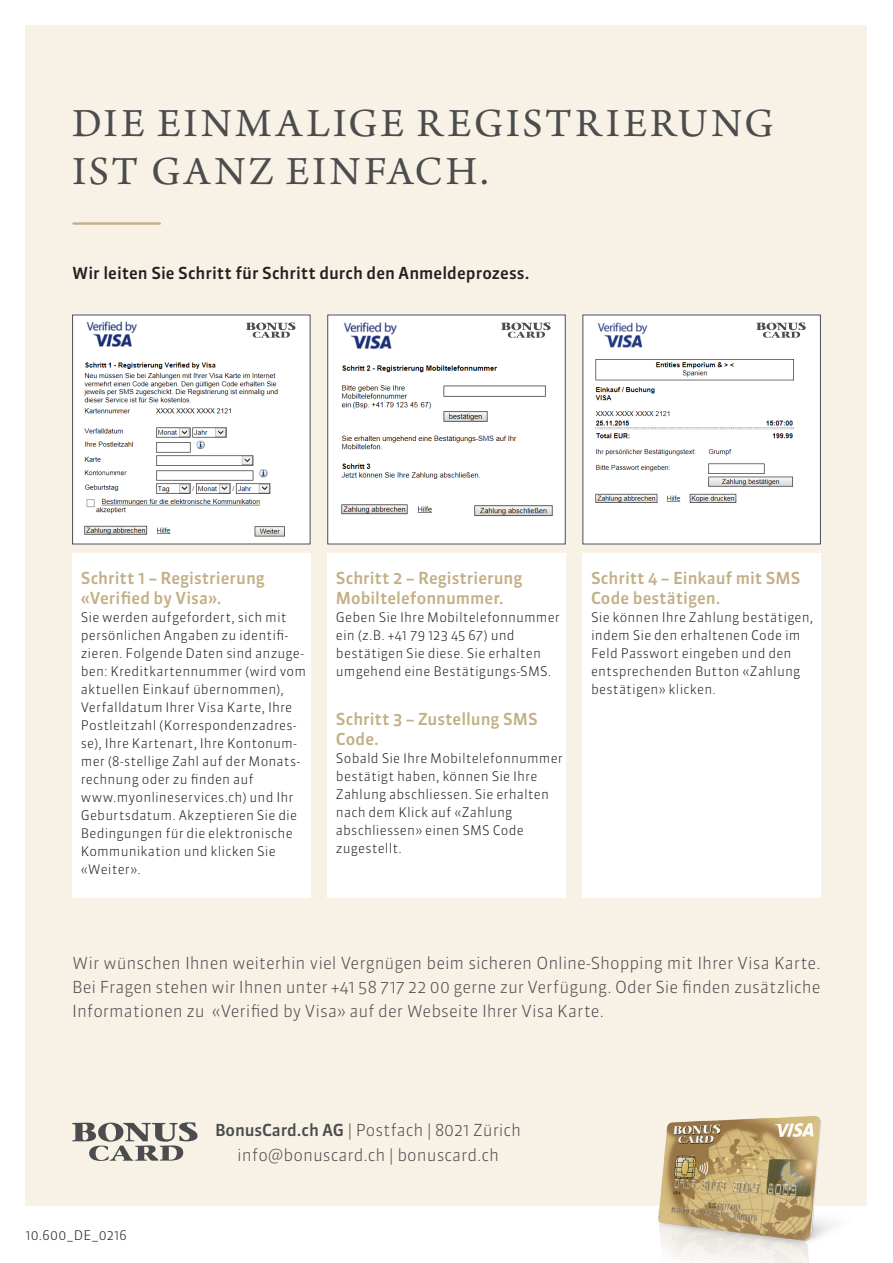
<style>
.page{position:relative;width:893px;height:1263px;background:#fff}
.page>*{position:absolute;margin:0;border:0;box-sizing:border-box;transform-origin:0 0}
.t1{font:42px/48px "Arno Pro";letter-spacing:.07em;color:#4b4c4d}
.t2{font:300 16.5px/24px "Sanuk OT";color:#4b4c4d;text-align:justify}
.t3{font:500 16.5px/19.5px "Sanuk OT";color:#c2af85}
.t4{font:500 16.5px "Sanuk OT";color:#231f20}
.t5{font:300 13.2px/18px "Sanuk OT";letter-spacing:.01em;color:#231f20}
.s1{font-weight:500}
</style>
<div class="page">
<div style="left:26px;top:26px;width:841px;height:1179px;background:#f7f1e6"></div>
<div style="left:72px;top:553px;width:238px;height:344px;background:#fff"></div>
<div style="left:327px;top:553px;width:239px;height:344px;background:#fff"></div>
<div style="left:583px;top:553px;width:238px;height:344px;background:#fff"></div>
<img style="left:74px;top:317px;width:234px;height:225px">
<div style="left:328px;top:315px;width:237px;height:229px;background:#fff"></div>
<img style="left:341px;top:322px;width:212px;height:195px">
<div style="left:327px;top:315px;width:239px;height:229px;border:1px solid #4b4c4d"></div>
<img style="left:585px;top:317px;width:234px;height:225px">
<svg style="left:72px;top:1122px;width:125px;height:39px"></svg>
<img style="left:602px;top:1116px;width:265px;height:147px">
<hr style="left:73px;top:222px;width:87px;height:3px;background:#c2af85">
<div style="left:238px;top:318px;width:64px;height:38px;background:#fff"></div>
<svg style="left:246px;top:323px;width:49px;height:15px"></svg>
<div style="left:493px;top:319px;width:64px;height:34px;background:#fff"></div>
<svg style="left:501px;top:323px;width:50px;height:15px"></svg>
<div style="left:748px;top:318px;width:65px;height:29px;background:#fff"></div>
<svg style="left:756px;top:323px;width:50px;height:15px"></svg>
<h1 class="t1" style="left:72px;top:101px;width:703px">DIE EINMALIGE REGISTRIERUNG<br>IST GANZ EINFACH.</h1>
<p class="t4" style="left:72px;top:263px;width:459px">Wir leiten Sie Schritt für Schritt durch den Anmeldeprozess.</p>
<p class="t3" style="left:81px;top:569px;width:186px">Schritt 1 – Registrierung «Verified by Visa».</p>
<p class="t5" style="left:81px;top:608px;width:227px">Sie werden aufgefordert, sich mit persönlichen Angaben zu identifi&shy;zieren. Folgende Daten sind anzuge&shy;ben: Kreditkartennummer (wird vom aktuellen Einkauf übernommen), Verfalldatum Ihrer Visa Karte, Ihre Postleitzahl (Korrespondenzadres&shy;se), Ihre Kartenart, Ihre Kontonum&shy;mer (8-stellige Zahl auf der Monats&shy;rechnung oder zu finden auf www.myonlineservices.ch) und Ihr Geburtsdatum. Akzeptieren Sie die Bedingungen für die elektronische Kommunikation und klicken Sie «Weiter».</p>
<p class="t3" style="left:336px;top:569px;width:188px">Schritt 2 – Registrierung<br>Mobiltelefonnummer.</p>
<p class="t5" style="left:336px;top:608px;width:226px">Geben Sie Ihre Mobiltelefonnummer ein (z.B. +41 79 123 45 67) und bestätigen Sie diese. Sie erhalten umgehend eine Bestätigungs-SMS.</p>
<p class="t3" style="left:336px;top:710px;width:203px">Schritt 3 – Zustellung SMS<br>Code.</p>
<p class="t5" style="left:336px;top:749px;width:229px">Sobald Sie Ihre Mobiltelefonnummer bestätigt haben, können Sie Ihre<br>Zahlung abschliessen. Sie erhalten nach dem Klick auf «Zahlung abschliessen» einen SMS Code zugestellt.</p>
<p class="t3" style="left:591px;top:569px;width:211px">Schritt 4 – Einkauf mit SMS<br>Code bestätigen.</p>
<p class="t5" style="left:591px;top:608px;width:224px">Sie können Ihre Zahlung bestätigen, indem Sie den erhaltenen Code im<br>Feld Passwort eingeben und den entsprechenden Button «Zahlung bestätigen» klicken.</p>
<p class="t2" style="left:72px;top:951px;width:750px">Wir wünschen Ihnen weiterhin viel Vergnügen beim sicheren Online-Shopping mit Ihrer Visa Karte.<br>Bei Fragen stehen wir Ihnen unter +41 58 717 22 00 gerne zur Verfügung. Oder Sie finden zusätzliche Informationen zu «Verified by Visa» auf der Webseite Ihrer Visa Karte.</p>
<p class="t5" style="left:26px;top:1226px;width:103px">10.600_DE_0216</p>
<p class="t2" style="left:215px;top:1118px;width:308px;line-height:24.8px;text-align:center"><span class="s1">BonusCard.ch AG</span> | Postfach | 8021 Zürich info@bonuscard.ch | bonuscard.ch</p>
</div>
